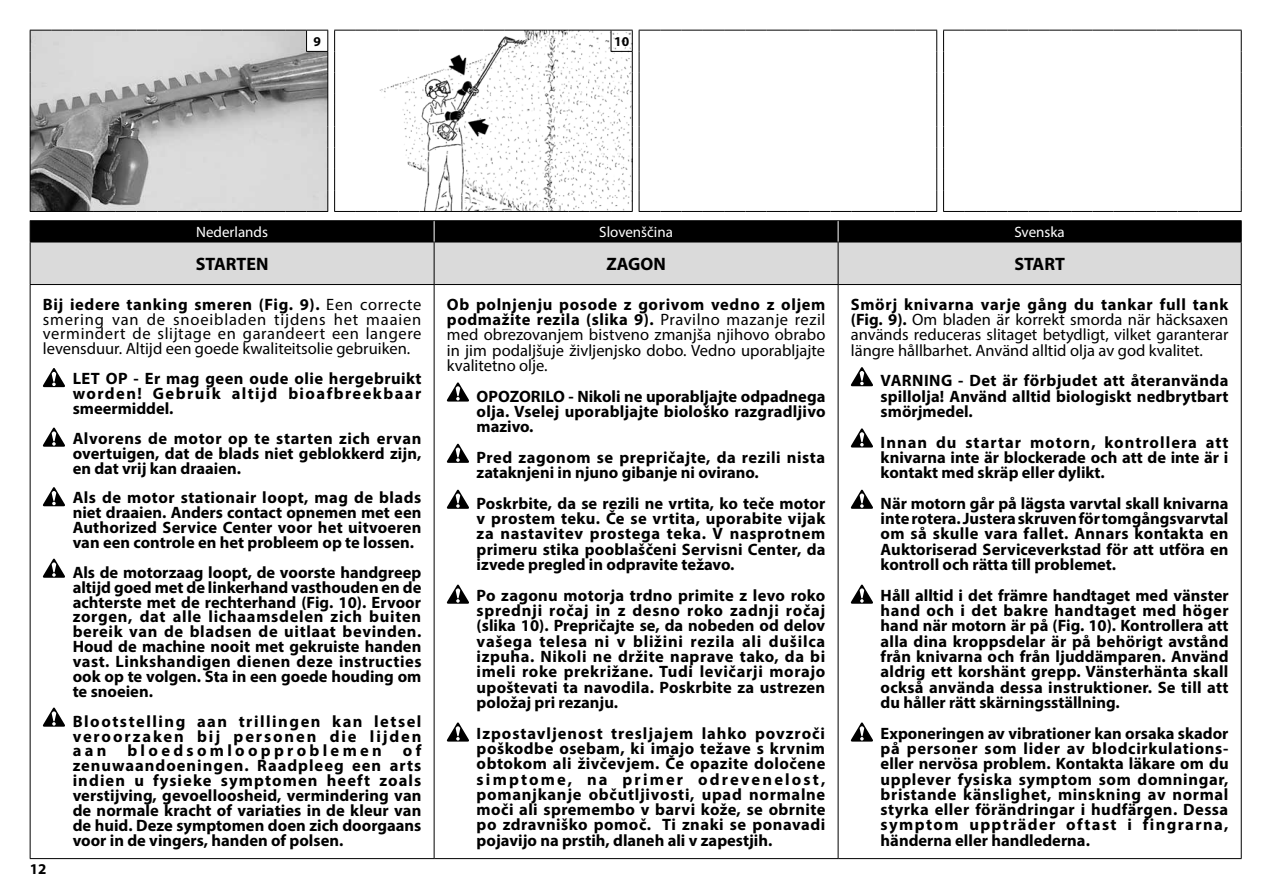
<style>
.page{position:relative;width:1263px;height:893px;background:#fff}
.page>*{position:absolute;margin:0;border:0;box-sizing:border-box;transform-origin:0 0}
.t1{font:700 18px "Myriad Pro";color:#000}
.t2{font:700 16.5px/15.3px "Myriad Pro";color:#000;text-align:justify}
.t3{font:16.5px/15.3px "Myriad Pro";color:#000;text-align:justify}
.t4{font:700 16.5px/15.3px "Myriad Pro";letter-spacing:.025em;color:#000}
.t5{font:700 16.5px "Myriad Pro";letter-spacing:.2em;color:#000}
.t6{font:15px "Myriad Pro";color:#fff}
.t7{font:700 15px "Myriad Pro";color:#000}
.t8{font:700 13.5px "Myriad Pro";color:#000}
.s1{font-weight:700}
</style>
<div class="page">
<svg style="left:30px;top:30px;width:1212px;height:182px"></svg>
<div style="left:31px;top:243px;width:1210px;height:41px;background:#dadada"></div>
<hr style="left:30px;top:220px;width:404px;height:1px;background:#000">
<hr style="left:434px;top:220px;width:404px;height:1px;background:#000">
<hr style="left:838px;top:220px;width:403px;height:1px;background:#000">
<hr style="left:30px;top:242px;width:404px;height:1px;background:#000">
<hr style="left:30px;top:242px;width:1px;height:42px;background:#000">
<hr style="left:434px;top:242px;width:404px;height:1px;background:#000">
<hr style="left:434px;top:242px;width:1px;height:42px;background:#000">
<hr style="left:838px;top:242px;width:403px;height:1px;background:#000">
<hr style="left:838px;top:242px;width:1px;height:42px;background:#000">
<hr style="left:1241px;top:242px;width:1px;height:42px;background:#000">
<hr style="left:30px;top:284px;width:404px;height:1px;background:#000">
<hr style="left:30px;top:285px;width:1px;height:573px;background:#000">
<hr style="left:434px;top:284px;width:404px;height:1px;background:#000">
<hr style="left:434px;top:285px;width:1px;height:573px;background:#000">
<hr style="left:838px;top:284px;width:403px;height:1px;background:#000">
<hr style="left:838px;top:285px;width:1px;height:573px;background:#000">
<hr style="left:1241px;top:285px;width:1px;height:573px;background:#000">
<div style="left:30px;top:221px;width:1212px;height:21px;background:#000"></div>
<hr style="left:30px;top:858px;width:404px;height:1px;background:#000">
<hr style="left:434px;top:858px;width:404px;height:1px;background:#000">
<hr style="left:838px;top:858px;width:403px;height:1px;background:#000">
<svg style="left:43px;top:368px;width:22px;height:19px"></svg>
<svg style="left:43px;top:428px;width:22px;height:19px"></svg>
<svg style="left:43px;top:487px;width:22px;height:19px"></svg>
<svg style="left:43px;top:559px;width:22px;height:19px"></svg>
<svg style="left:43px;top:708px;width:22px;height:19px"></svg>
<svg style="left:447px;top:382px;width:22px;height:20px"></svg>
<svg style="left:447px;top:444px;width:22px;height:19px"></svg>
<svg style="left:447px;top:490px;width:22px;height:19px"></svg>
<svg style="left:447px;top:585px;width:22px;height:19px"></svg>
<svg style="left:447px;top:722px;width:22px;height:20px"></svg>
<svg style="left:851px;top:367px;width:22px;height:19px"></svg>
<svg style="left:851px;top:428px;width:22px;height:20px"></svg>
<svg style="left:851px;top:490px;width:22px;height:19px"></svg>
<svg style="left:851px;top:585px;width:22px;height:19px"></svg>
<svg style="left:851px;top:722px;width:22px;height:20px"></svg>
<p class="t8" style="left:313px;top:32px;width:9px">9</p>
<p class="t8" style="left:614px;top:32px;width:16px">10</p>
<p class="t6" style="left:196px;top:223px;width:73px">Nederlands</p>
<p class="t6" style="left:599px;top:223px;width:75px">Slovenščina</p>
<p class="t6" style="left:1014px;top:223px;width:52px">Svenska</p>
<p class="t1" style="left:196px;top:252px;width:74px">STARTEN</p>
<p class="t1" style="left:606px;top:252px;width:61px">ZAGON</p>
<p class="t1" style="left:1014px;top:252px;width:52px">START</p>
<p class="t3" style="left:43px;top:296px;width:380px;line-height:14.9px"><span class="s1">Bij iedere tanking smeren (Fig. 9).</span> Een correcte smering van de snoeibladen tijdens het maaien vermindert de slijtage en garandeert een langere levensduur. Altijd een goede kwaliteitsolie gebruiken.</p>
<p class="t2" style="left:73px;top:371px;width:350px;line-height:14.9px">LET OP - Er mag geen oude olie hergebruikt worden! Gebruik altijd bioafbreekbaar smeermiddel.</p>
<p class="t2" style="left:73px;top:430px;width:350px;line-height:14.9px">Alvorens de motor op te starten zich ervan overtuigen, dat de blads niet geblokkerd zijn, en dat vrij kan draaien.</p>
<p class="t2" style="left:73px;top:490px;width:350px;line-height:14.9px">Als de motor stationair loopt, mag de blads niet draaien. Anders contact opnemen met een Authorized Service Center voor het uitvoeren van een controle en het probleem op te lossen.</p>
<p class="t2" style="left:73px;top:564px;width:350px;line-height:14.9px">Als de motorzaag loopt, de voorste handgreep altijd goed met de linkerhand vasthouden en de achterste met de rechterhand (Fig. 10). Ervoor zorgen, dat alle lichaamsdelen zich buiten bereik van de bladsen de uitlaat bevinden.<br>Houd de machine nooit met gekruiste handen vast. Linkshandigen dienen deze instructies ook op te volgen. Sta in een goede houding om te snoeien.</p>
<p class="t2" style="left:73px;top:713px;width:350px;line-height:14.9px">Blootstelling aan trillingen kan letsel veroorzaken bij personen die lijden aan</p>
<p class="t3" style="left:851px;top:296px;width:379px"><span class="s1">Smörj knivarna varje gång du tankar full tank (Fig. 9).</span> Om bladen är korrekt smorda när häcksaxen används reduceras slitaget betydligt, vilket garanterar längre hållbarhet. Använd alltid olja av god kvalitet.</p>
<p class="t2" style="left:881px;top:372px;width:349px">VARNING - Det är förbjudet att återanvända spillolja! Använd alltid biologiskt nedbrytbart smörjmedel.</p>
<p class="t2" style="left:881px;top:434px;width:349px">Innan du startar motorn, kontrollera att knivarna inte är blockerade och att de inte är i kontakt med skräp eller dylikt.</p>
<p class="t2" style="left:881px;top:495px;width:349px">När motorn går på lägsta varvtal skall knivarna inte rotera. Justera skruven för tomgångsvarvtal om så skulle vara fallet. Annars kontakta en Auktoriserad Serviceverkstad för att utföra en kontroll och rätta till problemet.</p>
<p class="t2" style="left:881px;top:587px;width:350px">Håll alltid i det främre handtaget med vänster hand och i det bakre handtaget med höger hand när motorn är på (Fig. 10). Kontrollera att alla dina kroppsdelar är på behörigt avstånd från knivarna och från ljuddämparen. Använd aldrig ett korshänt grepp. Vänsterhänta skall också använda dessa instruktioner. Se till att du håller rätt skärningsställning.</p>
<p class="t2" style="left:881px;top:725px;width:349px">Exponeringen av vibrationer kan orsaka skador på personer som lider av blodcirkulations&shy;eller nervösa problem. Kontakta läkare om du upplever fysiska symptom som domningar, bristande känslighet, minskning av normal styrka eller förändringar i hudfärgen. Dessa symptom uppträder oftast i fingrarna, händerna eller handlederna.</p>
<p class="t3" style="left:447px;top:296px;width:380px"><span class="s1">Ob polnjenju posode z gorivom vedno z oljem podmažite rezila (slika 9).</span> Pravilno mazanje rezil med obrezovanjem bistveno zmanjša njihovo obrabo in jim podaljšuje življenjsko dobo. Vedno uporabljajte kvalitetno olje.</p>
<p class="t2" style="left:477px;top:388px;width:350px">OPOZORILO - Nikoli ne uporabljajte odpadnega olja. Vselej uporabljajte biološko razgradljivo mazivo.</p>
<p class="t4" style="left:477px;top:449px;width:350px">Pred zagonom se prepričajte, da rezili nista zataknjeni in njuno gibanje ni ovirano.</p>
<p class="t2" style="left:477px;top:495px;width:350px">Poskrbite, da se rezili ne vrtita, ko teče motor v prostem teku. Če se vrtita, uporabite vijak za nastavitev prostega teka. V nasprotnem primeru stika pooblaščeni Servisni Center, da izvede pregled in odpravite težavo.</p>
<p class="t2" style="left:477px;top:587px;width:350px">Po zagonu motorja trdno primite z levo roko sprednji ročaj in z desno roko zadnji ročaj (slika 10). Prepričajte se, da nobeden od delov vašega telesa ni v bližini rezila ali dušilca izpuha. Nikoli ne držite naprave tako, da bi imeli roke prekrižane. Tudi levičarji morajo upoštevati ta navodila. Poskrbite za ustrezen položaj pri rezanju.</p>
<p class="t2" style="left:477px;top:725px;width:350px">Izpostavljenost tresljajem lahko povzroči poškodbe osebam, ki imajo težave s krvnim obtokom ali živčevjem. Če opazite določene simptome, na primer odrevenelost, pomanjkanje občutljivosti, upad normalne moči ali spremembo v barvi kože, se obrnite po zdravniško pomoč. Ti znaki se ponavadi pojavijo na prstih, dlaneh ali v zapestjih.</p>
<p class="t2" style="left:73px;top:743px;width:350px;line-height:14.9px;text-indent:330px">of zenuwaandoeningen. Raadpleeg een arts indien u fysieke symptomen heeft zoals verstijving, gevoelloosheid, vermindering van de normale kracht of variaties in de kleur van de huid. Deze symptomen doen zich doorgaans voor in de vingers, handen of polsen.</p>
<p class="t5" style="left:127px;top:740px;width:256px">bloedsomloopproblemen</p>
<p class="t7" style="left:30px;top:860px;width:18px">12</p>
</div>
